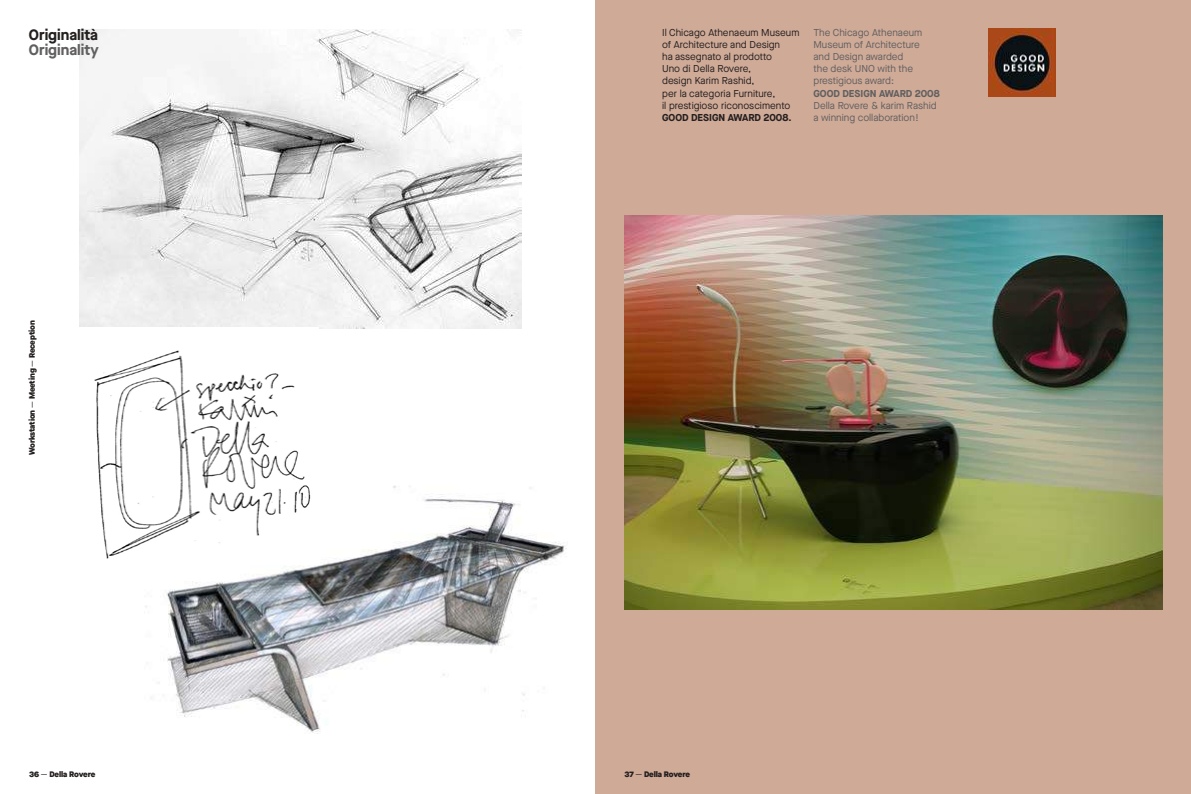
<style>
.page{position:relative;width:1191px;height:794px;background:#fff}
.page>*{position:absolute;margin:0;border:0;box-sizing:border-box;transform-origin:0 0}
.t1{font:700 15px "Maison Neue";color:#241f1f}
.t2{font:700 15px "Maison Neue";color:#615f60}
.t3{font:10px/12px "Maison Neue";color:#241f1f}
.t4{font:10px/12px "Maison Neue";color:#615f60}
.t5{font:700 10px "Maison Neue";color:#241f1f}
.t6{font:700 10px "Maison Neue";color:#615f60}
.t7{font:900 8px "Maison Neue";letter-spacing:-.015em;color:#241f1f}
.s1{font-weight:400}
</style>
<div class="page">
<div style="left:595px;top:0;width:596px;height:794px;background:#cfaa97"></div>
<img style="left:145px;top:485px;width:422px;height:249px">
<img style="left:79px;top:29px;width:442px;height:300px">
<img style="left:79px;top:327px;width:239px;height:237px">
<img style="left:624px;top:215px;width:538px;height:395px">
<img style="left:988px;top:29px;width:68px;height:68px">
<h1 class="t1" style="left:29px;top:24px;width:70px">Originalità</h1>
<h1 class="t2" style="left:29px;top:39px;width:71px">Originality</h1>
<p class="t7" style="left:26px;top:455px;width:136px;rotate:-90deg">Workstation <span class="s1">—</span> Meeting <span class="s1">—</span> Reception</p>
<p class="t3" style="left:662px;top:27px;width:139px">Il Chicago Athenaeum Museum of Architecture and Design<br>ha assegnato al prodotto<br>Uno di Della Rovere,<br>design Karim Rashid,<br>per la categoria Furniture,<br>il prestigioso riconoscimento</p>
<p class="t5" style="left:662px;top:110px;width:131px">GOOD DESIGN AWARD 2008.</p>
<p class="t4" style="left:813px;top:27px;width:110px">The Chicago Athenaeum<br>Museum of Architecture and Design awarded<br>the desk UNO with the prestigious award:</p>
<p class="t6" style="left:813px;top:86px;width:128px">GOOD DESIGN AWARD 2008</p>
<p class="t4" style="left:813px;top:99px;width:125px">Della Rovere &amp; karim Rashid a winning collaboration!</p>
<p class="t7" style="left:29px;top:768px;width:68px">36 <span class="s1">—</span> Della Rovere</p>
<p class="t7" style="left:624px;top:768px;width:67px">37 <span class="s1">—</span> Della Rovere</p>
</div>
